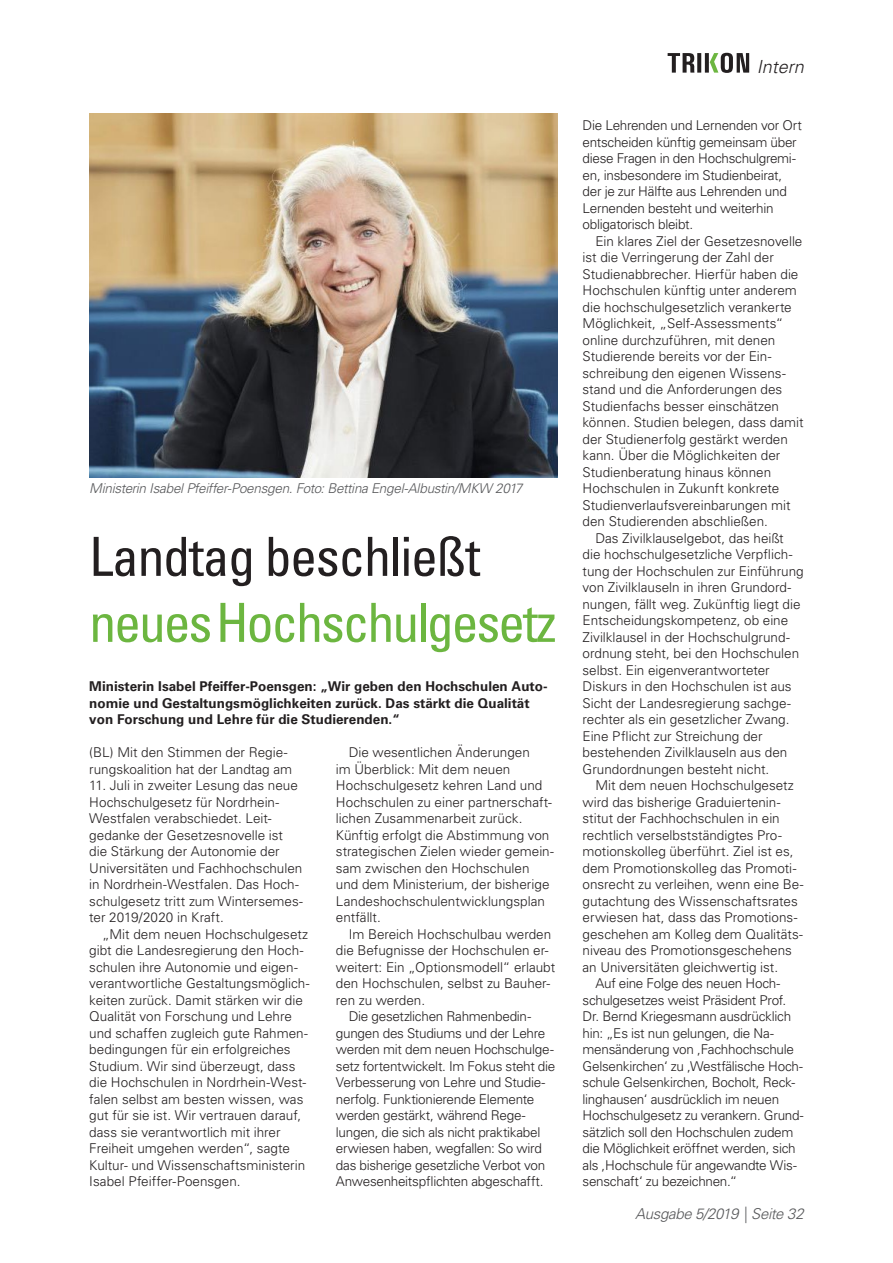
<style>
.page{position:relative;width:893px;height:1263px;background:#fff}
.page>*{position:absolute;margin:0;border:0;box-sizing:border-box;transform-origin:0 0}
.t1{font:condensed 54px "Univers LT Std";letter-spacing:-.04em;color:#6cb640}
.t2{font:condensed 54px "Univers LT Std";letter-spacing:-.025em;color:#231f20}
.t3{font:italic 300 18px "Univers LT Std";color:#231f20}
.t4{font:italic 300 15px "Univers LT Std";letter-spacing:-.025em;color:#57585a}
.t5{font:300 13.5px/16.5px "Univers LT Std";letter-spacing:-.005em;color:#231f20}
.t6{font:700 13.5px/16.5px "Univers LT Std";color:#231f20}
.t7{font:italic 300 13.5px "Univers LT Std";letter-spacing:-.02em;color:#57585a}
</style>
<div class="page">
<svg style="left:668px;top:53px;width:81px;height:20px"></svg>
<img style="left:89px;top:114px;width:468px;height:363px">
<p class="t7" style="left:89px;top:480px;width:435px">Ministerin Isabel Pfeiffer-Poensgen. Foto: Bettina Engel-Albustin/MKW 2017</p>
<h1 class="t2" style="left:89px;top:522px;width:393px">Landtag beschließt</h1>
<h1 class="t1" style="left:89px;top:588px;width:469px">neues Hochschulgesetz</h1>
<p class="t6" style="left:89px;top:678px;width:460px">Ministerin Isabel Pfeiffer-Poensgen: „Wir geben den Hochschulen Auto&shy;nomie und Gestaltungsmöglichkeiten zurück. Das stärkt die Qualität von Forschung und Lehre für die Studierenden.“</p>
<p class="t5" style="left:89px;top:744px;width:204px">(BL) Mit den Stimmen der Regie&shy;rungskoalition hat der Landtag am</p>
<p class="t5" style="left:89px;top:777px;width:215px">11. Juli in zweiter Lesung das neue<br>Hochschulgesetz für Nordrhein-<br>Westfalen verabschiedet. Leit&shy;gedanke der Gesetzesnovelle ist die Stärkung der Autonomie der<br>Universitäten und Fachhochschulen in Nordrhein-Westfalen. Das Hoch&shy;schulgesetz tritt zum Wintersemes&shy;ter 2019/2020 in Kraft.</p>
<p class="t5" style="left:89px;top:926px;width:222px;text-indent:13px">„Mit dem neuen Hochschulgesetz gibt die Landesregierung den Hoch&shy;schulen ihre Autonomie und eigen&shy;verantwortliche Gestaltungsmöglich&shy;keiten zurück. Damit stärken wir die Qualität von Forschung und Lehre und schaffen zugleich gute Rahmen&shy;bedingungen für ein erfolgreiches Studium. Wir sind überzeugt, dass die Hochschulen in Nordrhein-West&shy;falen selbst am besten wissen, was gut für sie ist. Wir vertrauen darauf, dass sie verantwortlich mit ihrer Freiheit umgehen werden“, sagte Kultur- und Wissenschaftsministerin Isabel Pfeiffer-Poensgen.</p>
<p class="t5" style="left:336px;top:744px;width:220px;text-indent:13px">Die wesentlichen Änderungen<br>im Überblick: Mit dem neuen<br>Hochschulgesetz kehren Land und<br>Hochschulen zu einer partnerschaft&shy;lichen Zusammenarbeit zurück.<br>Künftig erfolgt die Abstimmung von strategischen Zielen wieder gemein&shy;sam zwischen den Hochschulen und dem Ministerium, der bisherige<br>Landeshochschulentwicklungsplan entfällt.</p>
<p class="t5" style="left:349px;top:926px;width:204px">Im Bereich Hochschulbau werden</p>
<p class="t5" style="left:336px;top:942px;width:214px">die Befugnisse der Hochschulen er-</p>
<p class="t5" style="left:336px;top:959px;width:221px">weitert: Ein „Optionsmodell“ erlaubt</p>
<p class="t5" style="left:336px;top:975px;width:216px">den Hochschulen, selbst zu Bauher-</p>
<p class="t5" style="left:336px;top:992px;width:91px">ren zu werden.</p>
<p class="t5" style="left:349px;top:1008px;width:184px">Die gesetzlichen Rahmenbedin-</p>
<p class="t5" style="left:336px;top:1025px;width:211px">gungen des Studiums und der Lehre</p>
<p class="t5" style="left:336px;top:1041px;width:219px">werden mit dem neuen Hochschulge-</p>
<p class="t5" style="left:336px;top:1058px;width:221px">setz fortentwickelt. Im Fokus steht die</p>
<p class="t5" style="left:336px;top:1074px;width:211px">Verbesserung von Lehre und Studie-</p>
<p class="t5" style="left:336px;top:1091px;width:200px">nerfolg. Funktionierende Elemente</p>
<p class="t5" style="left:336px;top:1107px;width:191px">werden gestärkt, während Rege-</p>
<p class="t5" style="left:336px;top:1124px;width:206px">lungen, die sich als nicht praktikabel</p>
<p class="t5" style="left:336px;top:1140px;width:207px">erwiesen haben, wegfallen: So wird</p>
<p class="t5" style="left:336px;top:1157px;width:211px">das bisherige gesetzliche Verbot von</p>
<p class="t5" style="left:336px;top:1173px;width:209px">Anwesenheitspflichten abgeschafft.</p>
<h2 class="t3" style="left:757px;top:56px;width:49px">Intern</h2>
<p class="t5" style="left:583px;top:117px;width:221px">Die Lehrenden und Lernenden vor Ort entscheiden künftig gemeinsam über diese Fragen in den Hochschulgremi&shy;en, insbesondere im Studienbeirat, der je zur Hälfte aus Lehrenden und Lernenden besteht und weiterhin obligatorisch bleibt.</p>
<p class="t5" style="left:583px;top:233px;width:223px;text-indent:13px">Ein klares Ziel der Gesetzesnovelle ist die Verringerung der Zahl der Studienabbrecher. Hierfür haben die Hochschulen künftig unter anderem die hochschulgesetzlich verankerte Möglichkeit, „Self-Assessments“ online durchzuführen, mit denen Studierende bereits vor der Ein&shy;schreibung den eigenen Wissens&shy;stand und die Anforderungen des Studienfachs besser einschätzen können. Studien belegen, dass damit der Studienerfolg gestärkt werden kann. Über die Möglichkeiten der Studienberatung hinaus können Hochschulen in Zukunft konkrete Studienverlaufsvereinbarungen mit den Studierenden abschließen.</p>
<p class="t5" style="left:583px;top:530px;width:223px;text-indent:13px">Das Zivilklauselgebot, das heißt die hochschulgesetzliche Verpflich&shy;tung der Hochschulen zur Einführung von Zivilklauseln in ihren Grundord&shy;nungen, fällt weg. Zukünftig liegt die Entscheidungskompetenz, ob eine Zivilklausel in der Hochschulgrund&shy;ordnung steht, bei den Hochschulen selbst. Ein eigenverantworteter Diskurs in den Hochschulen ist aus Sicht der Landesregierung sachge&shy;rechter als ein gesetzlicher Zwang.<br>Eine Pflicht zur Streichung der bestehenden Zivilklauseln aus den Grundordnungen besteht nicht.</p>
<p class="t5" style="left:595px;top:777px;width:200px">Mit dem neuen Hochschulgesetz</p>
<p class="t5" style="left:583px;top:793px;width:200px">wird das bisherige Graduiertenin-</p>
<p class="t5" style="left:583px;top:810px;width:199px">stitut der Fachhochschulen in ein</p>
<p class="t5" style="left:583px;top:826px;width:201px">rechtlich verselbstständigtes Pro-</p>
<p class="t5" style="left:583px;top:843px;width:213px">motionskolleg überführt. Ziel ist es,</p>
<p class="t5" style="left:583px;top:859px;width:215px">dem Promotionskolleg das Promoti-</p>
<p class="t5" style="left:583px;top:876px;width:223px">onsrecht zu verleihen, wenn eine Be-</p>
<p class="t5" style="left:583px;top:892px;width:217px">gutachtung des Wissenschaftsrates</p>
<p class="t5" style="left:583px;top:909px;width:216px">erwiesen hat, dass das Promotions-</p>
<p class="t5" style="left:583px;top:925px;width:222px">geschehen am Kolleg dem Qualitäts-</p>
<p class="t5" style="left:583px;top:942px;width:211px">niveau des Promotionsgeschehens</p>
<p class="t5" style="left:583px;top:958px;width:197px">an Universitäten gleichwertig ist.</p>
<p class="t5" style="left:595px;top:975px;width:187px">Auf eine Folge des neuen Hoch-</p>
<p class="t5" style="left:583px;top:991px;width:205px">schulgesetzes weist Präsident Prof.</p>
<p class="t5" style="left:583px;top:1008px;width:210px">Dr. Bernd Kriegesmann ausdrücklich</p>
<p class="t5" style="left:583px;top:1024px;width:193px">hin: „Es ist nun gelungen, die Na-</p>
<p class="t5" style="left:583px;top:1041px;width:213px">mensänderung von ‚Fachhochschule</p>
<p class="t5" style="left:583px;top:1057px;width:222px">Gelsenkirchen‘ zu ,Westfälische Hoch-</p>
<p class="t5" style="left:583px;top:1074px;width:214px">schule Gelsenkirchen, Bocholt, Reck-</p>
<p class="t5" style="left:583px;top:1090px;width:198px">linghausen‘ ausdrücklich im neuen</p>
<p class="t5" style="left:583px;top:1107px;width:223px">Hochschulgesetz zu verankern. Grund-</p>
<p class="t5" style="left:583px;top:1123px;width:212px">sätzlich soll den Hochschulen zudem</p>
<p class="t5" style="left:583px;top:1140px;width:215px">die Möglichkeit eröffnet werden, sich</p>
<p class="t5" style="left:583px;top:1156px;width:216px">als ,Hochschule für angewandte Wis-</p>
<p class="t5" style="left:583px;top:1173px;width:156px">senschaft‘ zu bezeichnen.“</p>
<p class="t4" style="left:635px;top:1205px;width:170px">Ausgabe 5/2019 | Seite 32</p>
</div>
